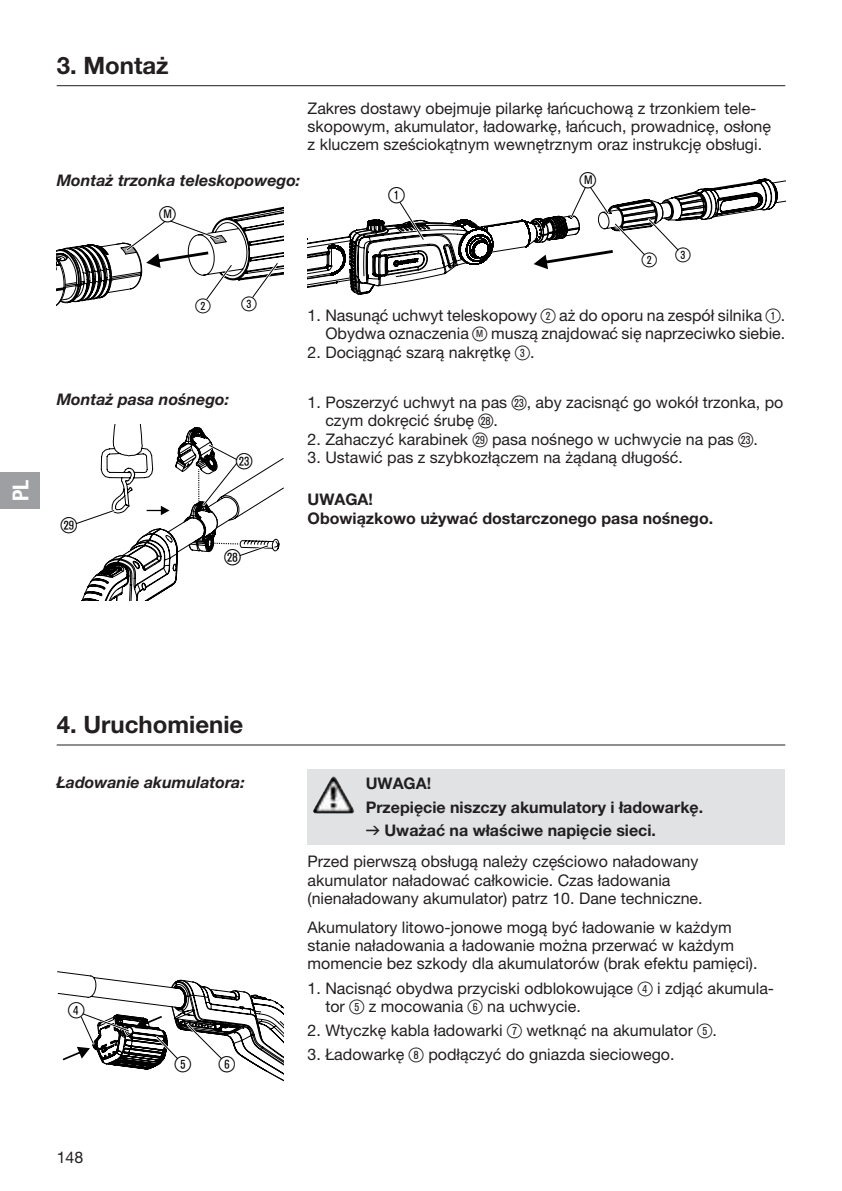
<style>
.page{position:relative;width:842px;height:1191px;background:#fff}
.page>*{position:absolute;margin:0;border:0;box-sizing:border-box;transform-origin:0 0}
.t1{font:700 24px "GARDENA Pro";color:#231f20}
.t2{font:22px "Ziffernim Kreisund Quadrat BQ";color:#000}
.t3{font:22px "GARDENA Pro Bo Cond";color:#fff}
.t4{font:20px "Ziffernim Kreisund Quadrat BQ";color:#000}
.t5{font:16px/18.4px "GARDENA Pro";color:#231f20}
.t6{font:700 16px/23.4px "GARDENA Pro";color:#231f20}
.t7{font:italic 700 16px "GARDENA Pro";color:#231f20}
.s1{font-family:"Ziffernim Kreisund Quadrat BQ";font-size:20px}
.s2{font-family:"Formdruck";font-weight:400}
</style>
<div class="page">
<hr style="left:57px;top:85px;width:728px;height:1px;background:#231f20">
<svg style="left:57px;top:207px;width:226px;height:99px"></svg>
<svg style="left:308px;top:178px;width:477px;height:117px"></svg>
<svg style="left:75px;top:424px;width:208px;height:176px"></svg>
<hr style="left:57px;top:744px;width:728px;height:1px;background:#231f20">
<div style="left:308px;top:769px;width:477px;height:75px;background:#e1e2e4"></div>
<img style="left:315px;top:776px;width:18px;height:31px">
<svg style="left:57px;top:971px;width:226px;height:110px"></svg>
<div style="left:0;top:472px;width:40px;height:37px;background:#9d9fa2"></div>
<h2 class="t3" style="left:7px;top:501px;width:23px;rotate:-90deg">PL</h2>
<h1 class="t1" style="left:57px;top:50px;width:114px">3. Montaż</h1>
<p class="t7" style="left:57px;top:170px;width:245px">Montaż trzonka teleskopowego:</p>
<h2 class="t2" style="left:160px;top:201px;width:18px">ß<sup>M</sup></h2>
<p class="t5" style="left:308px;top:98px;width:465px">Zakres dostawy obejmuje pilarkę łańcuchową z trzonkiem tele&shy;skopowym, akumulator, ładowarkę, łańcuch, prowadnicę, osłonę z kluczem sześciokątnym wewnętrznym oraz instrukcję obsługi.</p>
<h2 class="t2" style="left:388px;top:183px;width:18px">1</h2>
<h2 class="t2" style="left:580px;top:167px;width:18px">ß<sup>M</sup></h2>
<p class="t4" style="left:642px;top:246px;width:51px">2 3</p>
<p class="t4" style="left:196px;top:294px;width:17px">2</p>
<p class="t4" style="left:242px;top:292px;width:17px">3</p>
<p class="t5" style="left:308px;top:306px;width:479px;text-align:right">1. Nasunąć uchwyt teleskopowy <span class="s1">2</span> aż do oporu na zespół silnika <span class="s1">1</span>.<br>Obydwa oznaczenia <span class="s1">ß</span><sup>M</sup> muszą znajdować się naprzeciwko siebie.</p>
<p class="t5" style="left:308px;top:343px;width:228px">2. Dociągnąć szarą nakrętkę <span class="s1">3</span>.</p>
<p class="t7" style="left:57px;top:389px;width:174px">Montaż pasa nośnego:</p>
<h2 class="t2" style="left:61px;top:512px;width:18px">l</h2>
<h2 class="t2" style="left:236px;top:448px;width:18px">d</h2>
<h2 class="t2" style="left:224px;top:544px;width:18px">k</h2>
<p class="t5" style="left:325px;top:392px;width:459px;text-indent:-18px">1. Poszerzyć uchwyt na pas <span class="s1">d</span>, aby zacisnąć go wokół trzonka, po czym dokręcić śrubę <span class="s1">k</span>.</p>
<p class="t5" style="left:308px;top:429px;width:452px">2. Zahaczyć karabinek <span class="s1">l</span> pasa nośnego w uchwycie na pas <span class="s1">d</span>.</p>
<p class="t5" style="left:308px;top:448px;width:377px">3. Ustawić pas z szybkozłączem na żądaną długość.</p>
<p class="t6" style="left:308px;top:490px;width:407px;line-height:18.4px">UWAGA!<br>Obowiązkowo używać dostarczonego pasa nośnego.</p>
<h1 class="t1" style="left:57px;top:709px;width:188px">4. Uruchomienie</h1>
<p class="t7" style="left:57px;top:772px;width:190px">Ładowanie akumulatora:</p>
<p class="t6" style="left:366px;top:771px;width:339px">UWAGA!<br>Przepięcie niszczy akumulatory i ładowarkę. <span class="s2">v</span> Uważać na właściwe napięcie sieci.</p>
<p class="t5" style="left:308px;top:852px;width:397px">Przed pierwszą obsługą należy częściowo naładowany akumulator naładować całkowicie. Czas ładowania (nienaładowany akumulator) patrz 10. Dane techniczne.</p>
<h2 class="t2" style="left:68px;top:997px;width:18px">4</h2>
<p class="t5" style="left:57px;top:1147px;width:28px">148</p>
<h2 class="t2" style="left:175px;top:1051px;width:18px">5</h2>
<h2 class="t2" style="left:219px;top:1051px;width:18px">6</h2>
<p class="t5" style="left:308px;top:917px;width:451px">Akumulatory litowo-jonowe mogą być ładowanie w każdym stanie naładowania a ładowanie można przerwać w każdym momencie bez szkody dla akumulatorów (brak efektu pamięci).</p>
<p class="t5" style="left:325px;top:978px;width:450px;text-indent:-18px">1. Nacisnąć obydwa przyciski odblokowujące <span class="s1">4</span> i zdjąć akumula&shy;tor <span class="s1">5</span> z mocowania <span class="s1">6</span> na uchwycie.</p>
<p class="t5" style="left:308px;top:1021px;width:411px">2. Wtyczkę kabla ładowarki <span class="s1">7</span> wetknąć na akumulator <span class="s1">5</span>.</p>
<p class="t5" style="left:308px;top:1045px;width:368px">3. Ładowarkę <span class="s1">8</span> podłączyć do gniazda sieciowego.</p>
</div>
